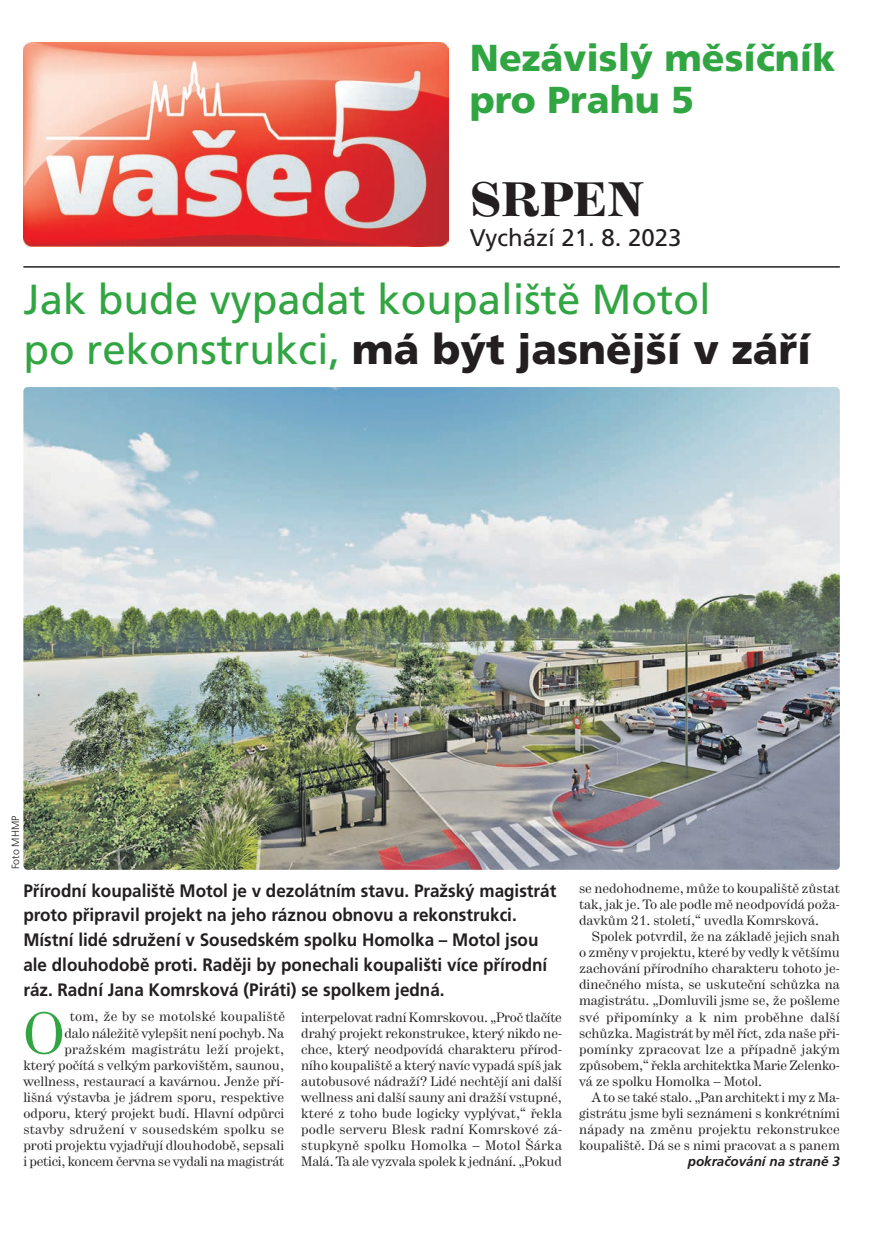
<style>
.page{position:relative;width:893px;height:1242px;background:#fff}
.page>*{position:absolute;margin:0;border:0;box-sizing:border-box;transform-origin:0 0}
.t1{font:58.5px "Hercules";color:#32a543}
.t2{font:500 48px "Hercules";letter-spacing:.015em;color:#231f20}
.t3{font:42px/49.5px "Frutiger CE";color:#32a543}
.t4{font:900 37.5px/42px "Frutiger CE";color:#32a543}
.t5{font:24px "Frutiger CE";color:#231f20}
.t6{font:700 18px/24.9px "Frutiger CE";color:#231f20;scale:.95 1}
.t7{font:13.5px/16px "Hercules";color:#231f20;text-align:justify}
.t8{font:italic 700 13.5px "Frutiger CE";color:#231f20}
.t9{font:300 10.5px "Frutiger CE";color:#231f20}
.s1{font-weight:900;color:#231f20}
</style>
<div class="page">
<img style="left:23px;top:43px;width:426px;height:204px">
<hr style="left:23px;top:266px;width:817px;height:2px;background:#231f20">
<img style="left:23px;top:387px;width:817px;height:483px;border-radius:4px">
<h3 class="t4" style="left:470px;top:40px;width:367px">Nezávislý měsíčník pro Prahu 5</h3>
<h2 class="t2" style="left:470px;top:170px;width:175px">SRPEN</h2>
<h3 class="t5" style="left:470px;top:227px;width:213px">Vychází 21. 8. 2023</h3>
<h3 class="t3" style="left:23px;top:278px;width:789px">Jak bude vypadat koupaliště Motol<br>po rekonstrukci, <span class="s1">má být jasnější v září</span></h3>
<p class="t9" style="left:11px;top:869px;width:55px;rotate:-90deg">Foto MHMP</p>
<p class="t6" style="left:23px;top:879px;width:562px">Přírodní koupaliště Motol je v dezolátním stavu. Pražský magistrát proto připravil projekt na jeho ráznou obnovu a rekonstrukci.<br>Místní lidé sdružení v Sousedském spolku Homolka – Motol jsou ale dlouhodobě proti. Raději by ponechali koupališti více přírodní ráz. Radní Jana Komrsková (Piráti) se spolkem jedná.</p>
<p class="t7" style="left:579px;top:881px;width:262px">se nedohodneme, může to koupaliště zůstat tak, jak je. To ale podle mě neodpovídá poža&shy;davkům 21. století,“ uvedla Komrsková.</p>
<p class="t7" style="left:579px;top:929px;width:262px;text-indent:13px">Spolek potvrdil, že na základě jejich snah o změny v projektu, které by vedly k většímu zachování přírodního charakteru tohoto je&shy;dinečného místa, se uskuteční schůzka na magistrátu. „Domluvili jsme se, že pošleme své připomínky a k nim proběhne další schůz ka. Magistrát by měl říct, zda naše při&shy;pomínky zpracovat lze a případně jakým způsobem,“ řekla architektka Marie Zelenko - vá ze spolku Homolka – Motol.</p>
<p class="t7" style="left:579px;top:1090px;width:262px;text-indent:13px">A to se také stalo. „Pan architekt i my z Ma&shy;gistrátu jsme byli seznámeni s konkrétními nápady na změnu projektu rekonstrukce koupaliště. Dá se s nimi pracovat a s panem</p>
<p class="t8" style="left:688px;top:1155px;width:154px">pokračování na straně 3</p>
<h1 class="t1" style="left:23px;top:1012px;width:43px">O</h1>
<p class="t7" style="left:23px;top:1010px;width:263px;text-align:right">tom, že by se motolské koupaliště<br>dalo náležitě vylepšit není pochyb. Na pražském magistrátu leží projekt,<br>který počítá s velkým parkovištěm, saunou, wellness, restaurací a kavárnou. Jenže pří&shy;lišná výstavba je jádrem sporu, respektive odporu, který projekt budí. Hlavní odpůrci stavby sdružení v sousedském spolku se proti projektu vyjadřují dlouhodobě, sepsali i petici, koncem června se vydali na magistrát</p>
<p class="t7" style="left:301px;top:1010px;width:262px">interpelovat radní Komrskovou. „Proč tlačíte drahý projekt rekonstrukce, který nikdo ne&shy;chce, který neodpovídá charakteru přírod&shy;ního koupaliště a který navíc vypadá spíš jak autobusové nádraží? Lidé nechtějí ani další wellness ani další sauny ani dražší vstupné, které z toho bude logicky vyplývat,“ řekla podle serveru Blesk radní Komrskové zá&shy;stupkyně spolku Homolka – Motol Šárka Malá. Ta ale vyzvala spolek k jednání. „Pokud</p>
</div>
